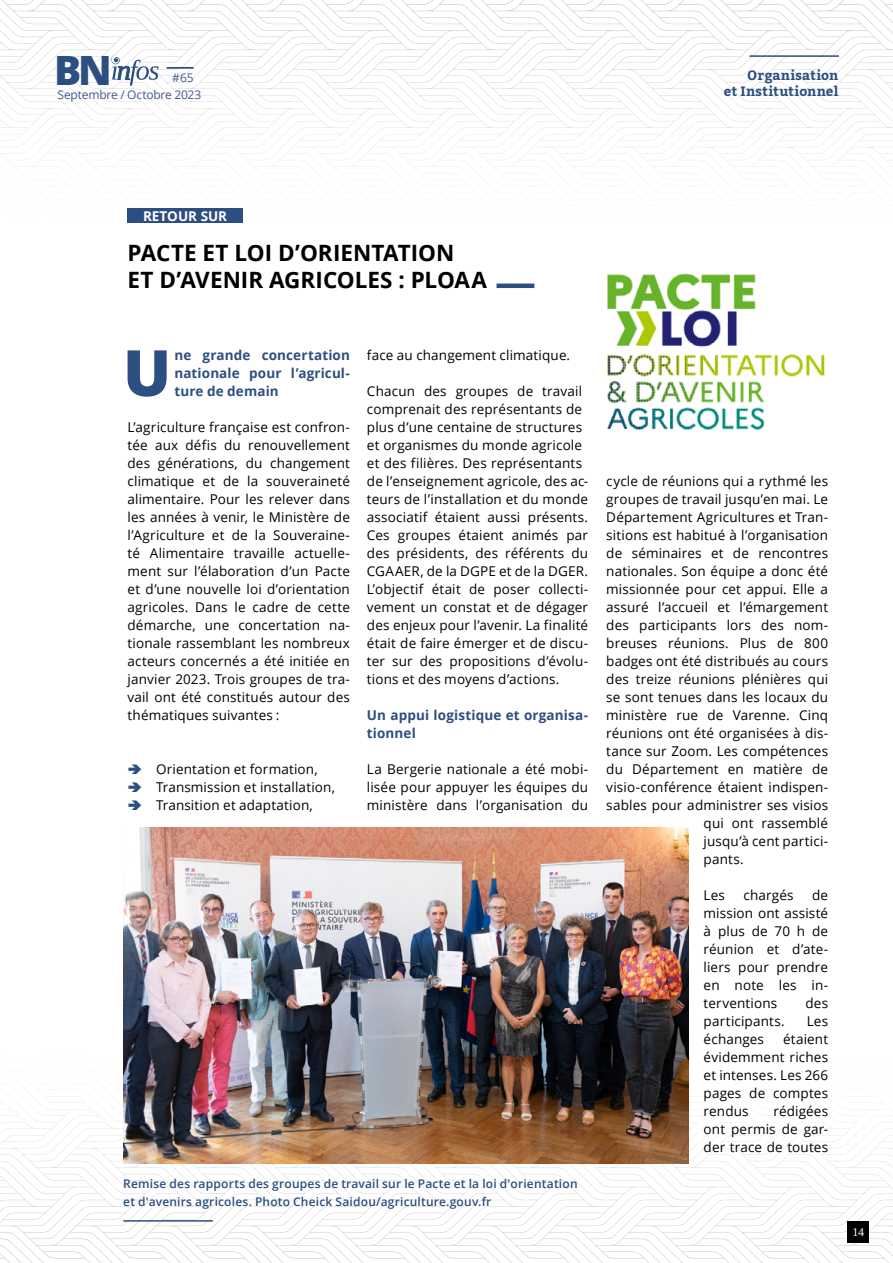
<style>
.page{position:relative;width:893px;height:1263px;background:#fff}
.page>*{position:absolute;margin:0;border:0;box-sizing:border-box;transform-origin:0 0}
.t1{font:800 63.9px "Open Sans";color:#2d4e80}
.t2{font:800 40.35px "Open Sans";color:#2d4e80}
.t3{font:700 22.5px/27px "Open Sans";letter-spacing:-.005em;color:#000}
.t4{font:13.5px/18px "Open Sans";letter-spacing:.01em;color:#000;text-align:justify}
.t5{font:700 13.5px/18px "Open Sans";letter-spacing:.01em;color:#2d4e80;text-align:justify}
.t6{font:700 13.5px/16.2px "Kadwa";letter-spacing:.01em;color:#2d4e80;text-align:right}
.t7{font:700 13.5px "Open Sans";color:#fff}
.t8{font:600 12px/18px "Open Sans";letter-spacing:.015em;color:#2d4e80}
.t9{font:12px "Open Sans";letter-spacing:-.015em;color:#465792}
.t10{font:12px "Tinos";color:#fff}
</style>
<div class="page">
<svg style="left:0;top:0;width:893px;height:223px"></svg>
<hr style="left:167px;top:67px;width:27px;height:2px;background:#2d4e80">
<svg style="left:0;top:1089px;width:893px;height:174px"></svg>
<div style="left:848px;top:1221px;width:21px;height:21px;background:#000"></div>
<hr style="left:749px;top:55px;width:90px;height:2px;background:#2d4e80">
<div style="left:128px;top:208px;width:115px;height:15px;background:#2d4e80"></div>
<img style="left:607px;top:273px;width:218px;height:157px">
<img style="left:123px;top:828px;width:566px;height:335px">
<hr style="left:496px;top:284px;width:38px;height:4px;background:#2d4e80">
<hr style="left:123px;top:1220px;width:90px;height:1px;background:#2d4e80">
<h2 class="t2" style="left:54px;top:40px;width:59px">BN</h2>
<p class="t9" style="left:58px;top:86px;width:145px">Septembre / Octobre 2023</p>
<p class="t9" style="left:172px;top:69px;width:23px">#65</p>
<p class="t6" style="left:724px;top:67px;width:116px">Organisation<br>et Institutionnel</p>
<p class="t7" style="left:143px;top:206px;width:86px">RETOUR SUR</p>
<h3 class="t3" style="left:128px;top:238px;width:361px">PACTE ET LOI D’ORIENTATION<br>ET D’AVENIR AGRICOLES : PLOAA</h3>
<h1 class="t1" style="left:123px;top:324px;width:50px">U</h1>
<p class="t5" style="left:174px;top:346px;width:177px">ne grande concertation nationale pour l’agricul&shy;ture de demain</p>
<p class="t4" style="left:128px;top:418px;width:224px">L’agriculture française est confron&shy;tée aux défis du renouvellement des générations, du changement climatique et de la souveraineté alimentaire. Pour les relever dans les années à venir, le Ministère de l’Agriculture et de la Souveraine&shy;té Alimentaire travaille actuelle&shy;ment sur l’élaboration d’un Pacte et d’une nouvelle loi d’orientation agricoles. Dans le cadre de cette démarche, une concertation na&shy;tionale rassemblant les nombreux acteurs concernés a été initiée en janvier 2023. Trois groupes de tra&shy;vail ont été constitués autour des thématiques suivantes :</p>
<p class="t4" style="left:156px;top:760px;width:180px;text-align:left">Orientation et formation,<br>Transmission et installation,<br>Transition et adaptation,</p>
<p class="t4" style="left:367px;top:346px;width:205px">face au changement climatique.</p>
<p class="t4" style="left:367px;top:382px;width:223px;text-align:left">Chacun des groupes de travail comprenait des représentants de plus d’une centaine de structures et organismes du monde agricole et des filières. Des représentants de l’enseignement agricole, des ac&shy;teurs de l’installation et du monde associatif étaient aussi présents.<br>Ces groupes étaient animés par des présidents, des référents du CGAAER, de la DGPE et de la DGER.<br>L’objectif était de poser collecti&shy;vement un constat et de dégager des enjeux pour l’avenir. La finalité était de faire émerger et de discu&shy;ter sur des propositions d’évolu&shy;tions et des moyens d’actions.</p>
<p class="t5" style="left:367px;top:706px;width:223px">Un appui logistique et organisa&shy;tionnel</p>
<p class="t4" style="left:367px;top:760px;width:223px">La Bergerie nationale a été mobi&shy;lisée pour appuyer les équipes du ministère dans l’organisation du</p>
<p class="t8" style="left:123px;top:1174px;width:456px">Remise des rapports des groupes de travail sur le Pacte et la loi d'orientation et d'avenirs agricoles. Photo Cheick Saidou/agriculture.gouv.fr</p>
<p class="t4" style="left:606px;top:472px;width:223px">cycle de réunions qui a rythmé les</p>
<p class="t4" style="left:606px;top:490px;width:223px">groupes de travail jusqu’en mai. Le</p>
<p class="t4" style="left:606px;top:508px;width:223px">Département Agricultures et Tran-</p>
<p class="t4" style="left:606px;top:526px;width:223px">sitions est habitué à l’organisation</p>
<p class="t4" style="left:606px;top:544px;width:223px">de séminaires et de rencontres</p>
<p class="t4" style="left:606px;top:562px;width:223px">nationales. Son équipe a donc été</p>
<p class="t4" style="left:606px;top:580px;width:223px">missionnée pour cet appui. Elle a</p>
<p class="t4" style="left:606px;top:598px;width:223px">assuré l’accueil et l’émargement</p>
<p class="t4" style="left:606px;top:616px;width:223px">des participants lors des nom-</p>
<p class="t4" style="left:606px;top:634px;width:223px">breuses réunions. Plus de 800</p>
<p class="t4" style="left:606px;top:652px;width:223px">badges ont été distribués au cours</p>
<p class="t4" style="left:606px;top:670px;width:223px">des treize réunions plénières qui</p>
<p class="t4" style="left:606px;top:688px;width:223px">se sont tenues dans les locaux du</p>
<p class="t4" style="left:606px;top:706px;width:223px">ministère rue de Varenne. Cinq</p>
<p class="t4" style="left:606px;top:724px;width:223px">réunions ont été organisées à dis-</p>
<p class="t4" style="left:606px;top:742px;width:223px">tance sur Zoom. Les compétences</p>
<p class="t4" style="left:606px;top:760px;width:223px">du Département en matière de</p>
<p class="t4" style="left:606px;top:778px;width:223px">visio-conférence étaient indispen-</p>
<p class="t4" style="left:606px;top:796px;width:223px">sables pour administrer ses visios</p>
<p class="t4" style="left:704px;top:814px;width:126px">qui ont rassemblé</p>
<p class="t4" style="left:704px;top:832px;width:126px">jusqu’à cent partici-</p>
<p class="t4" style="left:704px;top:850px;width:42px">pants.</p>
<p class="t4" style="left:704px;top:886px;width:23px">Les</p>
<p class="t4" style="left:744px;top:886px;width:51px">chargés</p>
<p class="t4" style="left:704px;top:886px;width:126px;text-indent:109px">de mission ont assisté à plus de 70 h de réunion et d’ate&shy;liers pour prendre en note les in&shy;terventions</p>
<p class="t4" style="left:805px;top:993px;width:24px">des</p>
<p class="t4" style="left:704px;top:1011px;width:83px">participants.</p>
<p class="t4" style="left:807px;top:1011px;width:23px">Les</p>
<p class="t4" style="left:704px;top:1029px;width:62px">échanges</p>
<p class="t4" style="left:704px;top:1029px;width:126px;text-indent:79px">étaient évidemment riches et intenses. Les 266 pages de comptes rendus</p>
<p class="t4" style="left:704px;top:1101px;width:126px;text-indent:70px">rédigées ont permis de gar&shy;der trace de toutes</p>
<p class="t10" style="left:852px;top:1224px;width:13px">14</p>
</div>
